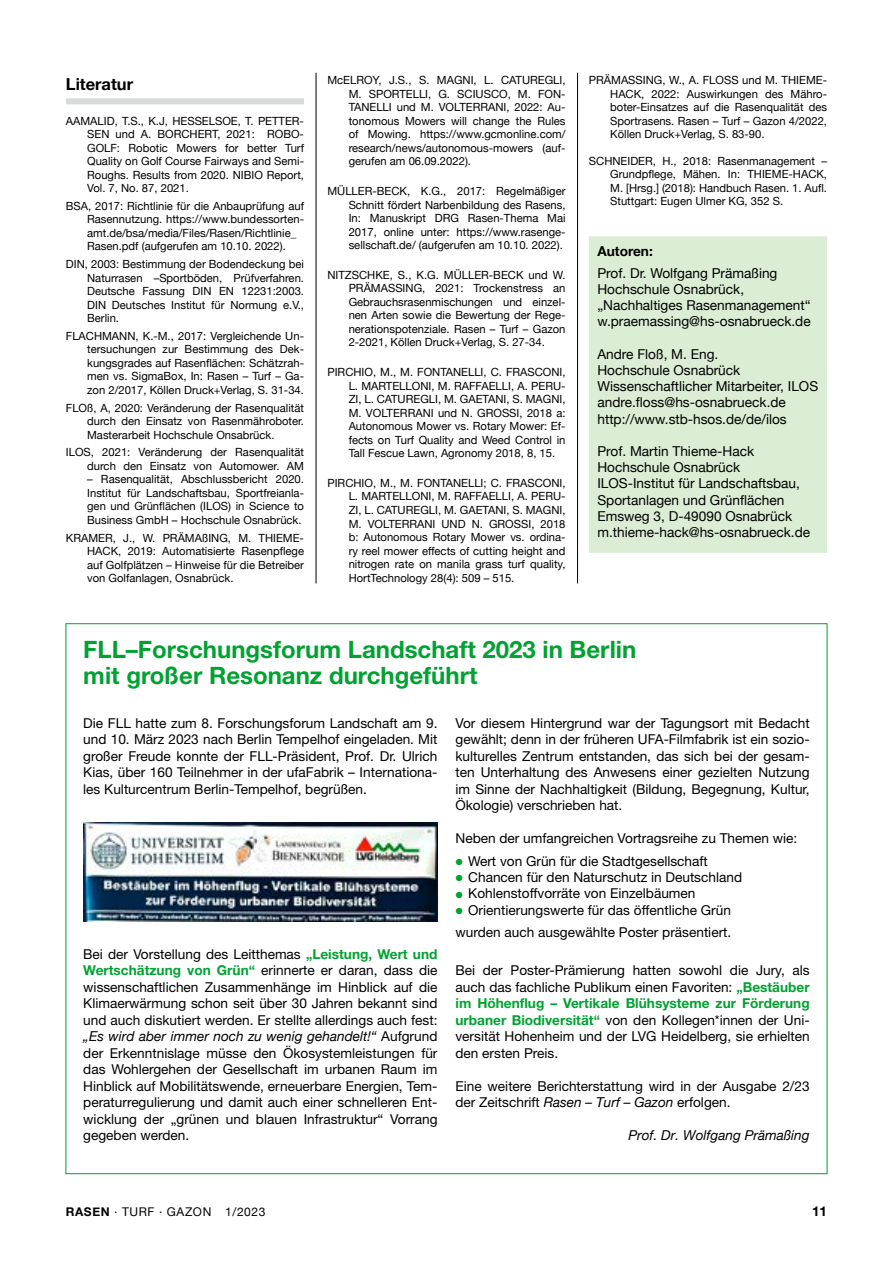
<style>
.page{position:relative;width:893px;height:1263px;background:#fff}
.page>*{position:absolute;margin:0;border:0;box-sizing:border-box;transform-origin:0 0}
.t1{font:700 24px/25.5px "Helvetica Neue LT Pro";color:#00a231}
.t2{font:700 16.5px "Helvetica Neue";color:#000}
.t3{font:13.65px/16.5px "Helvetica Neue LT Pro";color:#000;text-align:justify}
.t4{font:13.65px/16.2px "Helvetica Neue";color:#000}
.t5{font:italic 13.65px "Helvetica Neue";color:#000}
.t6{font:700 13.65px "Helvetica Neue";color:#000}
.t7{font:700 13.5px "Helvetica Neue";color:#000}
.t8{font:12px "Helvetica Neue";letter-spacing:.05em;color:#000}
.t9{font:11.25px/13.5px "Helvetica Neue";color:#000;text-align:justify}
.s1{font-family:"European Pi Three";font-size:9px;color:#00a231}
.s2{font-weight:700;color:#00a231}
.s3{font-family:"Helvetica Neue";font-style:italic}
.s4{font-family:"Helvetica Neue LT Pro";font-style:normal}
.s5{font-weight:700}
</style>
<div class="page">
<hr style="left:316px;top:73px;width:1px;height:510px;background:#000">
<hr style="left:577px;top:73px;width:1px;height:510px;background:#000">
<div style="left:66px;top:98px;width:238px;height:6px;background:#d8dada"></div>
<div style="left:589px;top:236px;width:238px;height:317px;background:#dbedd4"></div>
<img style="left:83px;top:823px;width:354px;height:98px">
<h2 class="t2" style="left:66px;top:71px;width:69px">Literatur</h2>
<p class="t9" style="left:87px;top:114px;width:218px;text-indent:-21px">AAMALID, T.S., K.J, HESSELSOE, T. PETTER-SEN und A. BORCHERT, 2021: ROBO-GOLF: Robotic Mowers for better Turf Quality on Golf Course Fairways and Semi-Roughs. Results from 2020. NIBIO Report, Vol. 7, No. 87, 2021.</p>
<p class="t9" style="left:87px;top:200px;width:218px;text-align:left;text-indent:-21px">BSA, 2017: Richtlinie für die Anbauprüfung auf Rasennutzung. https://www.bundessorten&shy;amt.de/bsa/media/Files/Rasen/Richtlinie_ Rasen.pdf (aufgerufen am 10.10. 2022).</p>
<p class="t9" style="left:87px;top:258px;width:218px;text-indent:-21px">DIN, 2003: Bestimmung der Bodendeckung bei Naturrasen –Sportböden, Prüfverfahren.<br>Deutsche Fassung DIN EN 12231:2003.<br>DIN Deutsches Institut für Normung e.V., Berlin.</p>
<p class="t9" style="left:87px;top:330px;width:218px;text-indent:-21px">FLACHMANN, K.-M., 2017: Vergleichende Un&shy;tersuchungen zur Bestimmung des Dec&shy;kungsgrades auf Rasenflächen: Schätzrah&shy;men vs. SigmaBox, In: Rasen – Turf – Ga&shy;zon 2/2017, Köllen Druck+Verlag, S. 31-34.</p>
<p class="t9" style="left:87px;top:402px;width:218px;text-indent:-21px">FLOß, A, 2020: Veränderung der Rasenqualität durch den Einsatz von Rasenmähroboter.<br>Masterarbeit Hochschule Onsabrück.</p>
<p class="t9" style="left:66px;top:446px;width:240px;text-align:right">ILOS, 2021: Veränderung der Rasenqualität durch den Einsatz von Automower. AM</p>
<p class="t9" style="left:87px;top:473px;width:218px">– Rasenqualität, Abschlussbericht 2020.<br>Institut für Landschaftsbau, Sportfreianla&shy;gen und Grünflächen (ILOS) in Science to Business GmbH – Hochschule Osnabrück.</p>
<p class="t9" style="left:87px;top:532px;width:218px;text-indent:-21px">KRAMER, J., W. PRÄMAßING, M. THIEME-HACK, 2019: Automatisierte Rasenpflege auf Golfplätzen – Hinweise für die Betreiber von Golfanlagen, Osnabrück.</p>
<p class="t9" style="left:349px;top:74px;width:218px;text-indent:-21px">McELROY, J.S., S. MAGNI, L. CATUREGLI, M. SPORTELLI, G. SCIUSCO, M. FON-TANELLI und M. VOLTERRANI, 2022: Au&shy;tonomous Mowers will change the Rules of Mowing. https://www.gcmonline.com/ research/news/autonomous-mowers (auf&shy;gerufen am 06.09.2022).</p>
<p class="t9" style="left:349px;top:185px;width:218px;text-indent:-21px">MÜLLER-BECK, K.G., 2017: Regelmäßiger Schnitt fördert Narbenbildung des Rasens, In: Manuskript DRG Rasen-Thema Mai 2017, online unter: https://www.rasenge&shy;sellschaft.de/ (aufgerufen am 10.10. 2022).</p>
<p class="t9" style="left:349px;top:269px;width:218px;text-indent:-21px">NITZSCHKE, S., K.G. MÜLLER-BECK und W.<br>PRÄMASSING, 2021: Trockenstress an Gebrauchsrasenmischungen und einzel&shy;nen Arten sowie die Bewertung der Rege&shy;nerationspotenziale. Rasen – Turf – Gazon 2-2021, Köllen Druck+Verlag, S. 27-34.</p>
<p class="t9" style="left:349px;top:366px;width:218px;text-indent:-21px">PIRCHIO, M., M. FONTANELLI, C. FRASCONI, L. MARTELLONI, M. RAFFAELLI, A. PERU-ZI, L. CATUREGLI, M. GAETANI, S. MAGNI, M. VOLTERRANI und N. GROSSI, 2018 a:<br>Autonomous Mower vs. Rotary Mower: Ef&shy;fects on Turf Quality and Weed Control in Tall Fescue Lawn, Agronomy 2018, 8, 15.</p>
<p class="t9" style="left:349px;top:477px;width:218px;text-indent:-21px">PIRCHIO, M., M. FONTANELLI; C. FRASCONI, L. MARTELLONI, M. RAFFAELLI, A. PERU-ZI, L. CATUREGLI, M. GAETANI, S. MAGNI, M. VOLTERRANI UND N. GROSSI, 2018 b: Autonomous Rotary Mower vs. ordina&shy;ry reel mower effects of cutting height and nitrogen rate on manila grass turf quality, HortTechnology 28(4): 509 – 515.</p>
<p class="t9" style="left:610px;top:74px;width:218px;text-indent:-21px">PRÄMASSING, W., A. FLOSS und M. THIEME-HACK, 2022: Auswirkungen des Mähro&shy;boter-Einsatzes auf die Rasenqualität des Sportrasens. Rasen – Turf – Gazon 4/2022, Köllen Druck+Verlag, S. 83-90.</p>
<p class="t9" style="left:610px;top:155px;width:218px;text-indent:-21px">SCHNEIDER, H., 2018: Rasenmanagement – Grundpflege, Mähen. In: THIEME-HACK, M. [Hrsg.] (2018): Handbuch Rasen. 1. Aufl.<br>Stuttgart: Eugen Ulmer KG, 352 S.</p>
<p class="t6" style="left:597px;top:240px;width:57px">Autoren:</p>
<p class="t4" style="left:597px;top:265px;width:215px">Prof. Dr. Wolfgang Prämaßing<br>Hochschule Osnabrück, „Nachhaltiges Rasenmanagement“ w.praemassing@hs-osnabrueck.de</p>
<p class="t4" style="left:597px;top:346px;width:222px">Andre Floß, M. Eng.<br>Hochschule Osnabrück<br>Wissenschaftlicher Mitarbeiter, ILOS andre.floss@hs-osnabrueck.de http://www.stb-hsos.de/de/ilos</p>
<p class="t4" style="left:597px;top:444px;width:214px">Prof. Martin Thieme-Hack<br>Hochschule Osnabrück<br>ILOS-Institut für Landschaftsbau,<br>Sportanlagen und Grünflächen<br>Emsweg 3, D-49090 Osnabrück m.thieme-hack@hs-osnabrueck.de</p>
<h1 class="t1" style="left:83px;top:636px;width:554px">FLL–Forschungsforum Landschaft 2023 in Berlin mit großer Resonanz durchgeführt</h1>
<p class="t3" style="left:83px;top:714px;width:356px">Die FLL hatte zum 8. Forschungsforum Landschaft am 9. und 10. März 2023 nach Berlin Tempelhof eingeladen. Mit großer Freude konnte der FLL-Präsident, Prof. Dr. Ulrich Kias, über 160 Teilnehmer in der ufaFabrik – Internationa&shy;les Kulturcentrum Berlin-Tempelhof, begrüßen.</p>
<p class="t3" style="left:455px;top:714px;width:356px">Vor diesem Hintergrund war der Tagungsort mit Bedacht gewählt; denn in der früheren UFA-Filmfabrik ist ein sozio&shy;kulturelles Zentrum entstanden, das sich bei der gesam&shy;ten Unterhaltung des Anwesens einer gezielten Nutzung im Sinne der Nachhaltigkeit (Bildung, Begegnung, Kultur, Ökologie) verschrieben hat.</p>
<p class="t3" style="left:455px;top:827px;width:343px;line-height:22.5px">Neben der umfangreichen Vortragsreihe zu Themen wie:<br><span class="s1">P</span> Wert von Grün für die Stadtgesellschaft</p>
<p class="t3" style="left:455px;top:869px;width:288px;text-align:left"><span class="s1">P</span> Chancen für den Naturschutz in Deutschland<br><span class="s1">P</span> Kohlenstoffvorräte von Einzelbäumen<br><span class="s1">P</span> Orientierungswerte für das öffentliche Grün</p>
<p class="t3" style="left:455px;top:924px;width:277px">wurden auch ausgewählte Poster präsentiert.</p>
<p class="t3" style="left:455px;top:962px;width:356px">Bei der Poster-Prämierung hatten sowohl die Jury, als auch das fachliche Publikum einen Favoriten: <span class="s2">„Bestäuber im Höhenflug – Vertikale Blühsysteme zur Förderung urbaner Biodiversität“</span> von den Kollegen*innen der Uni&shy;versität Hohenheim und der LVG Heidelberg, sie erhielten den ersten Preis.</p>
<p class="t3" style="left:455px;top:1077px;width:356px">Eine weitere Berichterstattung wird in der Ausgabe 2/23 der Zeitschrift <span class="s3">Rasen – Turf – Gazon</span> erfolgen.</p>
<p class="t5" style="left:628px;top:1125px;width:183px">Prof. Dr. Wolfgang Prämaßing</p>
<p class="t3" style="left:83px;top:945px;width:356px">Bei der Vorstellung des Leitthemas <span class="s2">„Leistung, Wert und Wertschätzung von Grün“</span> erinnerte er daran, dass die wissenschaftlichen Zusammenhänge im Hinblick auf die Klimaerwärmung schon seit über 30 Jahren bekannt sind und auch diskutiert werden. Er stellte allerdings auch fest:</p>
<p class="t5" style="left:83px;top:1026px;width:356px">„Es wird aber immer noch zu wenig gehandelt!“ <span class="s4">Aufgrund</span></p>
<p class="t3" style="left:83px;top:1044px;width:356px">der Erkenntnislage müsse den Ökosystemleistungen für das Wohlergehen der Gesellschaft im urbanen Raum im Hinblick auf Mobilitätswende, erneuerbare Energien, Tem&shy;peraturregulierung und damit auch einer schnelleren Ent&shy;wicklung der „grünen und blauen Infrastruktur“ Vorrang gegeben werden.</p>
<p class="t8" style="left:66px;top:1203px;width:201px"><span class="s5">RASEN</span> · TURF · GAZON 1/2023</p>
<p class="t7" style="left:812px;top:1200px;width:17px">11</p>
</div>
